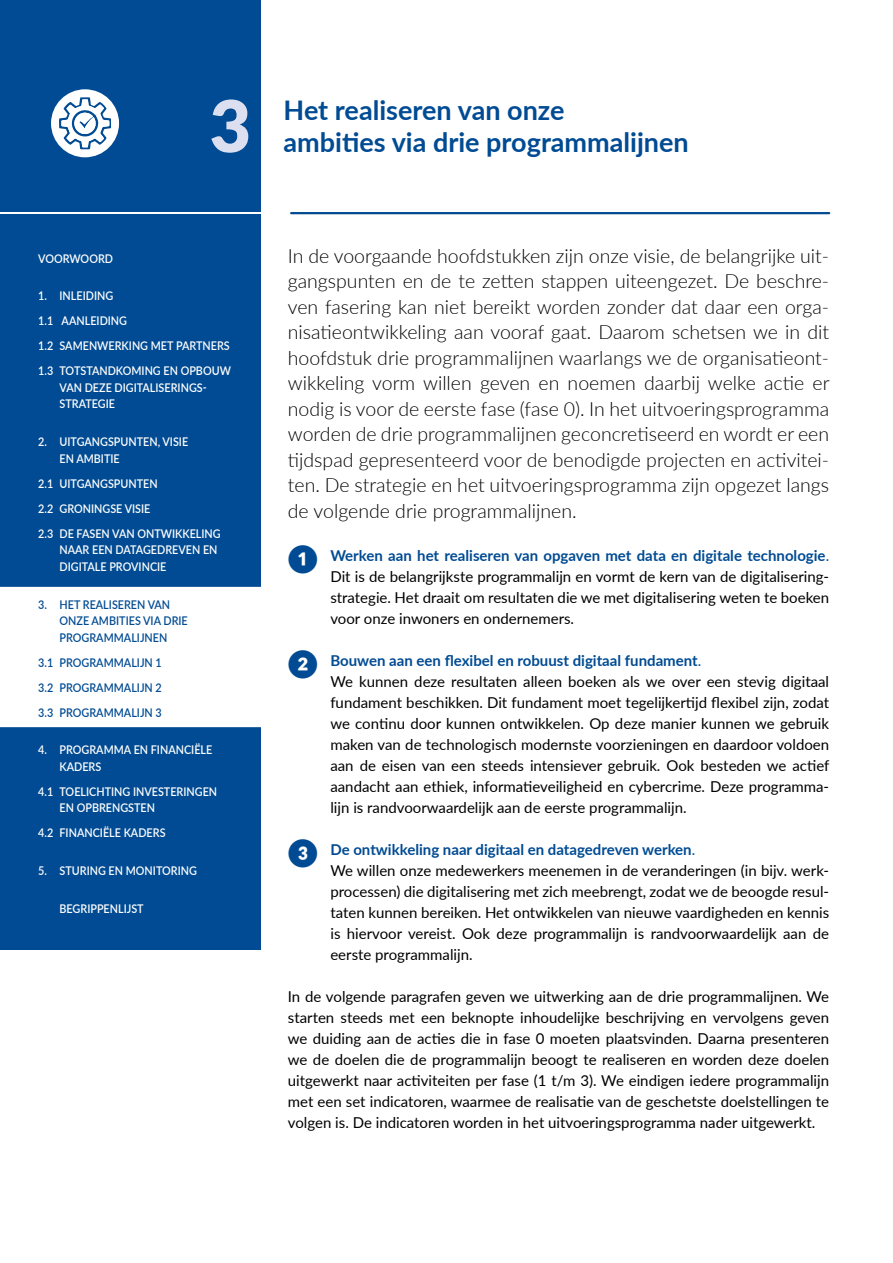
<style>
.page{position:relative;width:893px;height:1263px;background:#fff}
.page>*{position:absolute;margin:0;border:0;box-sizing:border-box;transform-origin:0 0}
.HOOFDSTUK{font:900 71.55px "Lato";color:#dbdff0}
.HOOFDSTUK-2{font:700 27px/32.4px "Lato";color:#004b93}
.AANHEF{font:300 19.5px/25.5px "Lato";color:#000;text-align:justify}
.broodtekst{font:15px/21px "Lato";color:#000;text-align:justify}
.broodtekst-2{font:700 15px "Lato";color:#004b93}
.t1{font:600 12px/25px "Lato";color:#fff;scale:.9 1}
.t2{font:600 12px/16.5px "Lato";color:#004b93;scale:.9 1}
.s1{font-weight:700;font-size:27px;color:#004b93}
.s2{font-weight:700;color:#004b93}
.s3{color:#004b93}
.s4{font-size:27px}
.s5{font-weight:400}
</style>
<div class="page">
<div style="left:0;top:214px;width:261px;height:735px;background:#004b93"></div>
<div style="left:0;top:0;width:261px;height:212px;background:#004b93"></div>
<hr style="left:291px;top:212px;width:538px;height:2px;background:#004b93">
<div style="left:0;top:586px;width:261px;height:142px;background:#fff"></div>
<div style="left:51px;top:89px;width:68px;height:68px;background:#fff;border-radius:50%"></div>
<svg style="left:59px;top:97px;width:52px;height:52px"></svg>
<h1 class="HOOFDSTUK" style="left:210px;top:72px;width:43px">3</h1>
<h1 class="HOOFDSTUK-2" style="left:284px;top:93px;width:407px">Het realiseren van onze<br>ambities via drie programmalijnen</h1>
<p class="t1" style="left:38px;top:245px;width:85px">VOORWOORD</p>
<p class="t1" style="left:38px;top:283px;width:216px">1. INLEIDING<br>1.1 AANLEIDING<br>1.2 SAMENWERKING MET PARTNERS<br>1.3 TOTSTANDKOMING EN OPBOUW</p>
<p class="t1" style="left:60px;top:379px;width:165px;line-height:16.5px">VAN DEZE DIGITALISERINGS-<br>STRATEGIE</p>
<p class="t1" style="left:60px;top:433px;width:145px;line-height:16.5px;text-indent:-21px">2. UITGANGSPUNTEN, VISIE<br>EN AMBITIE</p>
<p class="t1" style="left:38px;top:470px;width:204px">2.1 UITGANGSPUNTEN<br>2.2 GRONINGSE VISIE<br>2.3 DE FASEN VAN ONTWIKKELING</p>
<p class="t1" style="left:60px;top:541px;width:177px;line-height:16.5px">NAAR EEN DATAGEDREVEN EN<br>DIGITALE PROVINCIE</p>
<p class="t2" style="left:60px;top:595px;width:144px;text-indent:-21px">3. HET REALISEREN VAN<br>ONZE AMBITIES VIA DRIE<br>PROGRAMMALIJNEN</p>
<p class="t2" style="left:38px;top:649px;width:139px;line-height:25px;text-align:justify">3.1 PROGRAMMALIJN 1<br>3.2 PROGRAMMALIJN 2<br>3.3 PROGRAMMALIJN 3</p>
<p class="t1" style="left:60px;top:741px;width:171px;line-height:16.5px;text-indent:-21px">4. PROGRAMMA EN FINANCIËLE<br>KADERS</p>
<p class="t1" style="left:60px;top:783px;width:177px;line-height:16.5px;text-indent:-21px">4.1 TOELICHTING INVESTERINGEN<br>EN OPBRENGSTEN</p>
<p class="t1" style="left:38px;top:820px;width:143px">4.2 FINANCIËLE KADERS</p>
<p class="t1" style="left:38px;top:858px;width:178px">5. STURING EN MONITORING</p>
<p class="t1" style="left:60px;top:895px;width:95px">BEGRIPPENLIJST</p>
<p class="AANHEF" style="left:288px;top:242px;width:543px">In de voorgaande hoofdstukken zijn onze visie, de belangrijke uit&shy;gangspunten en de te zetten stappen uiteengezet. De beschre&shy;ven fasering kan niet bereikt worden zonder dat daar een orga&shy;nisatieontwikkeling aan vooraf gaat. Daarom schetsen we in dit hoofdstuk drie programmalijnen waarlangs we de organisatieont&shy;wikkeling vorm willen geven en noemen daarbij welke actie er nodig is voor de eerste fase (fase 0). In het uitvoeringsprogramma worden de drie programmalijnen geconcretiseerd en wordt er een tijdspad gepresenteerd voor de benodigde projecten en activitei&shy;ten. De strategie en het uitvoeringsprogramma zijn opgezet langs de volgende drie programmalijnen.</p>
<p class="broodtekst" style="left:330px;top:544px;width:500px;text-align:left;text-indent:-43px"><span class="s1">❶</span> <span class="s2">Werken aan het realiseren van opgaven met data en digitale technologie</span><span class="s3">.<br></span>Dit is de belangrijkste programmalijn en vormt de kern van de digitalisering&shy;strategie. Het draait om resultaten die we met digitalisering weten te boeken voor onze inwoners en ondernemers.</p>
<p class="broodtekst-2" style="left:288px;top:649px;width:413px"><span class="s4">❷</span> Bouwen aan een flexibel en robuust digitaal fundament<span class="s5">.</span></p>
<p class="broodtekst" style="left:330px;top:670px;width:501px">We kunnen deze resultaten alleen boeken als we over een stevig digitaal fundament beschikken. Dit fundament moet tegelijkertijd flexibel zijn, zodat we continu door kunnen ontwikkelen. Op deze manier kunnen we gebruik maken van de technologisch modernste voorzieningen en daardoor voldoen aan de eisen van een steeds intensiever gebruik. Ook besteden we actief aandacht aan ethiek, informatieveiligheid en cybercrime. Deze programma&shy;lijn is randvoorwaardelijk aan de eerste programmalijn.</p>
<p class="broodtekst-2" style="left:288px;top:838px;width:407px"><span class="s4">❸</span> De ontwikkeling naar digitaal en datagedreven werken<span class="s5">.</span></p>
<p class="broodtekst" style="left:330px;top:859px;width:500px">We willen onze medewerkers meenemen in de veranderingen (in bijv. werk&shy;processen) die digitalisering met zich meebrengt, zodat we de beoogde resul&shy;taten kunnen bereiken. Het ontwikkelen van nieuwe vaardigheden en kennis is hiervoor vereist. Ook deze programmalijn is randvoorwaardelijk aan de eerste programmalijn.</p>
<p class="broodtekst" style="left:288px;top:985px;width:543px">In de volgende paragrafen geven we uitwerking aan de drie programmalijnen. We starten steeds met een beknopte inhoudelijke beschrijving en vervolgens geven we duiding aan de acties die in fase 0 moeten plaatsvinden. Daarna presenteren we de doelen die de programmalijn beoogt te realiseren en worden deze doelen uitgewerkt naar activiteiten per fase (1 t/m 3). We eindigen iedere programmalijn met een set indicatoren, waarmee de realisatie van de geschetste doelstellingen te volgen is. De indicatoren worden in het uitvoeringsprogramma nader uitgewerkt.</p>
</div>
